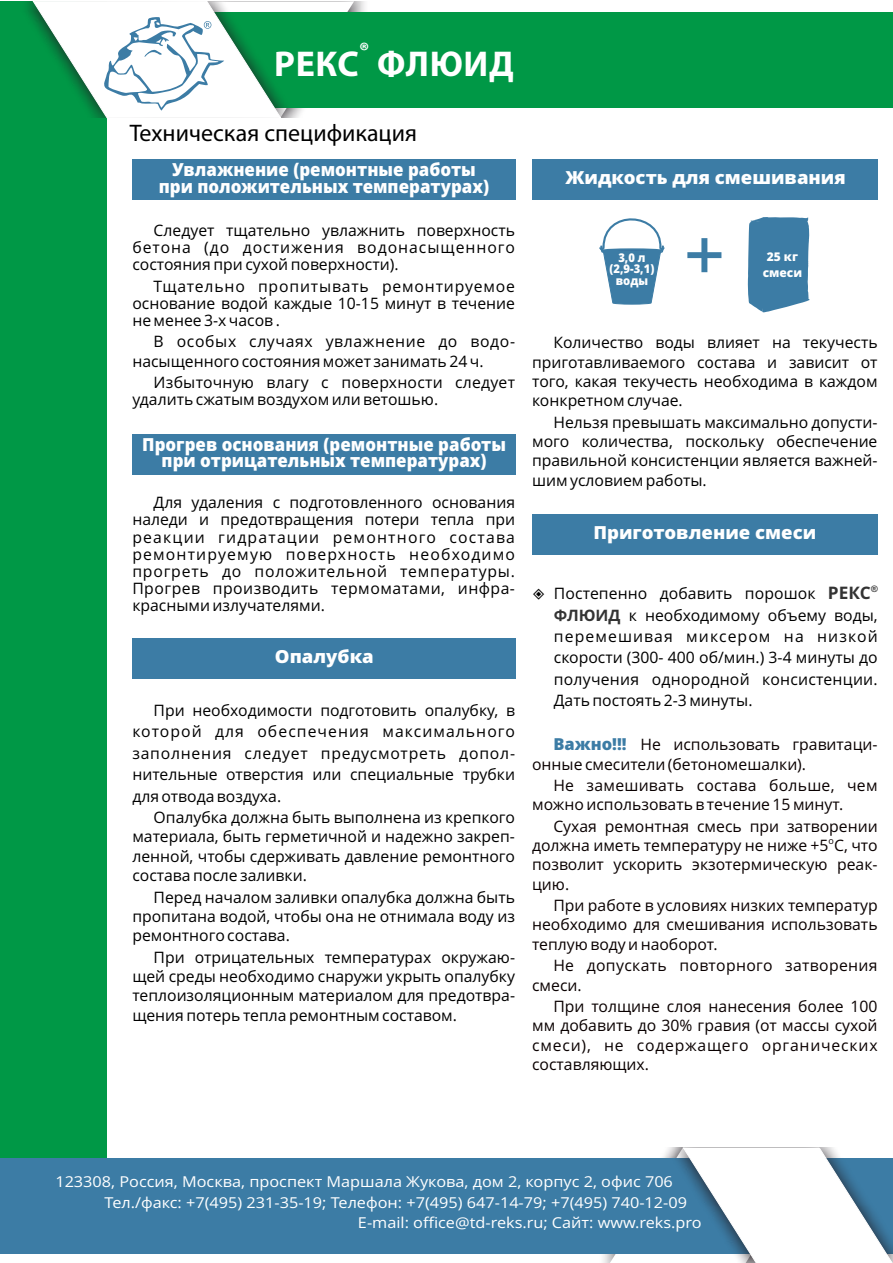
<style>
.page{position:relative;width:893px;height:1263px;background:#fff}
.page>*{position:absolute;margin:0;border:0;box-sizing:border-box;transform-origin:0 0}
.t1{font:72px "Arial";color:#3c7ca5}
.t2{font:700 36px "Myriad Pro";letter-spacing:.02em;color:#fff}
.t3{font:24px "Myriad Pro";color:#000}
.t4{font:700 22.5px "Myriad Pro";color:#fff}
.t5{font:800 18px/16.6px "Open Sans";color:#fff;text-align:center;scale:.94 1}
.t6{font:800 18px "Open Sans";color:#fff}
.t7{font:700 17.25px "Open Sans";color:#333}
.t8{font:15.75px/19.4px "Open Sans";color:#000;text-align:justify}
.t9{font:15.75px/19.4px "Open Sans";color:#0a0101;text-align:justify}
.t10{font:15.75px/19.4px "Open Sans";letter-spacing:.02em;color:#0a0101}
.t11{font:15px "Open Sans";color:#fff;scale:1.08 1}
.t12{font:800 12px/11.4px "Open Sans";color:#fefefe;text-align:center;scale:.93 1}
.t13{font:800 12px "Open Sans";color:#fff}
.t14{font:700 9px "Arial";color:#333}
.t15{font:9px "Open Sans";color:#0a0101}
.s1{font-weight:700;color:#333}
.s2{font-weight:800;font-size:16.5px;color:#3c7ca5}
</style>
<div class="page">
<svg style="left:748px;top:217px;width:62px;height:95px;background:#4e88ad"></svg>
<svg style="left:599px;top:218px;width:66px;height:87px"></svg>
<div style="left:0;top:1px;width:106px;height:1250px;background:#009846"></div>
<div style="left:0;top:1158px;width:893px;height:96px;background:#3c7ca5"></div>
<svg style="left:609px;top:1147px;width:284px;height:116px"></svg>
<div style="left:532px;top:159px;width:346px;height:41px;background:#3c7ca5"></div>
<div style="left:532px;top:514px;width:346px;height:41px;background:#3c7ca5"></div>
<div style="left:132px;top:159px;width:384px;height:41px;background:#3c7ca5"></div>
<div style="left:132px;top:434px;width:384px;height:41px;background:#3c7ca5"></div>
<div style="left:132px;top:638px;width:384px;height:41px;background:#3c7ca5"></div>
<div style="left:0;top:12px;width:893px;height:95px;background:#009846"></div>
<svg style="left:32px;top:1px;width:322px;height:118px"></svg>
<h3 class="t4" style="left:359px;top:41px;width:12px">®</h3>
<h2 class="t2" style="left:274px;top:49px;width:241px">РЕКС ФЛЮИД</h2>
<h3 class="t3" style="left:130px;top:123px;width:289px">Техническая спецификация</h3>
<p class="t5" style="left:159px;top:163px;width:353px">Увлажнение (ремонтные работы при положительных температурах)</p>
<p class="t8" style="left:132px;top:223px;width:384px;line-height:17.1px;text-indent:21px">Следует тщательно увлажнить поверхность бетона (до достижения водонасыщенного состояния при сухой поверхности).</p>
<p class="t8" style="left:132px;top:279px;width:384px;line-height:17.1px;text-indent:21px">Тщательно пропитывать ремонтируемое основание водой каждые 10-15 минут в течение не менее 3-х часов .</p>
<p class="t8" style="left:132px;top:334px;width:384px;text-indent:21px">В особых случаях увлажнение до водо&shy;насыщенного состояния может занимать 24 ч.</p>
<p class="t8" style="left:132px;top:375px;width:384px;line-height:17.1px;text-indent:21px">Избыточную влагу с поверхности следует удалить сжатым воздухом или ветошью.</p>
<p class="t5" style="left:142px;top:438px;width:389px">Прогрев основания (ремонтные работы при отрицательных температурах)</p>
<p class="t8" style="left:132px;top:495px;width:384px;line-height:17.1px;text-indent:21px">Для удаления с подготовленного основания наледи и предотвращения потери тепла при реакции гидратации ремонтного состава ремонтируемую поверхность необходимо прогреть до положительной температуры.<br>Прогрев производить термоматами, инфра&shy;красными излучателями.</p>
<p class="t6" style="left:275px;top:650px;width:101px">Опалубка</p>
<p class="t8" style="left:132px;top:701px;width:384px;line-height:21.5px;text-indent:21px">При необходимости подготовить опалубку, в которой для обеспечения максимального заполнения следует предусмотреть допол&shy;нительные отверстия или специальные трубки для отвода воздуха.</p>
<p class="t8" style="left:132px;top:809px;width:384px;text-indent:21px">Опалубка должна быть выполнена из крепкого материала, быть герметичной и надежно закреп&shy;ленной, чтобы сдерживать давление ремонтного состава после заливки.</p>
<p class="t8" style="left:132px;top:889px;width:384px;text-indent:21px">Перед началом заливки опалубка должна быть пропитана водой, чтобы она не отнимала воду из ремонтного состава.</p>
<p class="t8" style="left:132px;top:949px;width:384px;text-indent:21px">При отрицательных температурах окружаю&shy;щей среды необходимо снаружи укрыть опалубку теплоизоляционным материалом для предотвра&shy;щения потерь тепла ремонтным составом.</p>
<p class="t6" style="left:565px;top:171px;width:282px">Жидкость для смешивания</p>
<p class="t12" style="left:610px;top:253px;width:50px">3,0 л (2,9-3,1) воды</p>
<h1 class="t1" style="left:683px;top:228px;width:44px">+</h1>
<p class="t13" style="left:767px;top:252px;width:33px">25 кг</p>
<p class="t13" style="left:763px;top:268px;width:41px">смеси</p>
<p class="t8" style="left:532px;top:335px;width:347px;text-indent:21px">Количество воды влияет на текучесть приготавливаемого состава и зависит от того, какая текучесть необходима в каждом конкретном случае.</p>
<p class="t8" style="left:532px;top:414px;width:347px;text-indent:21px">Нельзя превышать максимально допусти&shy;мого количества, поскольку обеспечение правильной консистенции является важней&shy;шим условием работы.</p>
<p class="t6" style="left:593px;top:525px;width:224px">Приготовление смеси</p>
<p class="t8" style="left:554px;top:585px;width:263px">Постепенно добавить порошок</p>
<p class="t14" style="left:871px;top:585px;width:8px">®</p>
<p class="t7" style="left:828px;top:585px;width:44px">РЕКС</p>
<p class="t8" style="left:554px;top:606px;width:325px;line-height:21.5px"><span class="s1">ФЛЮИД</span> к необходимому объему воды, перемешивая миксером на низкой скорости (300- 400 об/мин.) 3-4 минуты до получения однородной консистенции.<br>Дать постоять 2-3 минуты.</p>
<p class="t9" style="left:532px;top:736px;width:347px;text-indent:21px"><span class="s2">Важно!!!</span> Не использовать гравитаци&shy;онные смесители (бетономешалки).</p>
<p class="t9" style="left:532px;top:777px;width:347px;text-indent:21px">Не замешивать состава больше, чем можно использовать в течение 15 минут.</p>
<p class="t9" style="left:553px;top:818px;width:326px">Сухая ремонтная смесь при затворении</p>
<p class="t15" style="left:829px;top:837px;width:7px">о</p>
<p class="t9" style="left:532px;top:837px;width:347px">должна иметь температуру не ниже +5 С, что позволит ускорить экзотермическую реак&shy;цию.</p>
<p class="t9" style="left:532px;top:897px;width:347px;text-indent:21px">При работе в условиях низких температур необходимо для смешивания использовать теплую воду и наоборот.</p>
<p class="t10" style="left:532px;top:957px;width:347px;text-indent:21px">Не допускать повторного затворения смеси.</p>
<p class="t9" style="left:532px;top:998px;width:347px;text-indent:21px">При толщине слоя нанесения более 100 мм добавить до 30% гравия (от массы сухой смеси), не содержащего органических составляющих.</p>
<p class="t11" style="left:55px;top:1175px;width:573px">123308, Россия, Москва, проспект Маршала Жукова, дом 2, корпус 2, офис 706</p>
<p class="t11" style="left:104px;top:1196px;width:541px">Тел./факс: +7(495) 231-35-19; Телефон: +7(495) 647-14-79; +7(495) 740-12-09</p>
<p class="t11" style="left:358px;top:1216px;width:320px">E-mail: office@td-reks.ru; Сайт: www.reks.pro</p>
</div>
